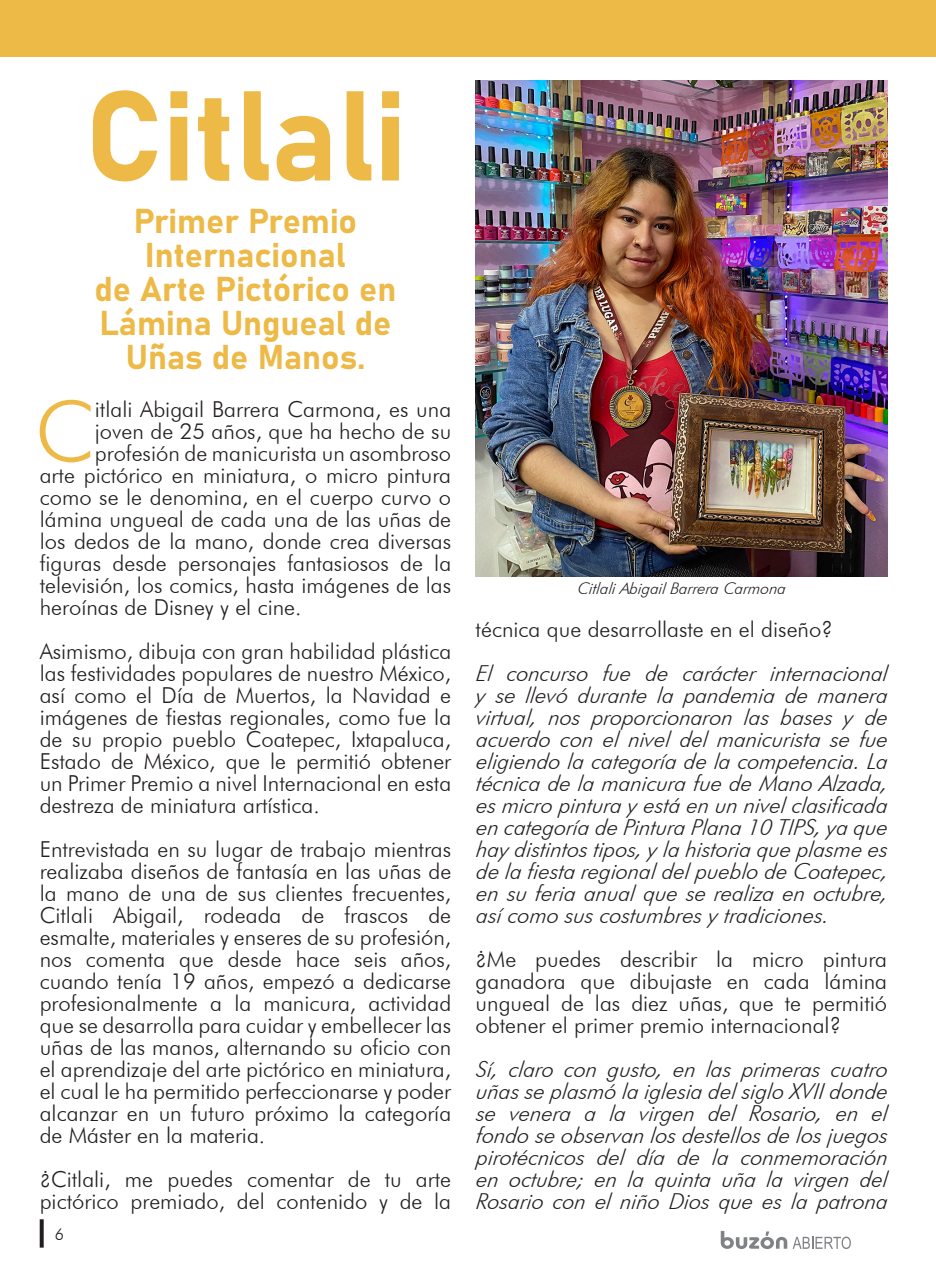
<style>
.page{position:relative;width:936px;height:1276px;background:#fff}
.page>*{position:absolute;margin:0;border:0;box-sizing:border-box;transform-origin:0 0}
.t1{font:125.6px "Bahnschrift";color:#edb947}
.Normal__Web{font:300 83.6px "Futura BT";color:#edb947}
.t2{font:34px/34px "Bahnschrift";color:#edb947;text-align:center}
.Normal__Web-2{font:300 22px/22px "Futura BT";color:#231f20;text-align:justify}
.Normal__Web-3{font:italic 300 22px/22px "Futura BT";color:#231f20}
.Normal__Web-4{font:italic 300 16px "Futura BT";color:#231f20}
.t3{font:300 16px "Futura BT";color:#231f20}
</style>
<div class="page">
<svg style="left:720px;top:1231px;width:130px;height:18px"></svg>
<svg style="left:40px;top:1219px;width:4px;height:28px"></svg>
<div style="left:0;top:0;width:935px;height:57px;background:#edb947"></div>
<img style="left:475px;top:81px;width:412px;height:495px">
<p class="t1" style="left:85px;top:41px;width:322px">Citlali</p>
<p class="t2" style="left:134px;top:201px;width:225px">Primer Premio<br>Internacional</p>
<p class="t2" style="left:94px;top:269px;width:303px;text-align:left">de Arte Pictórico en<br>Lámina Ungueal de</p>
<p class="t2" style="left:126px;top:337px;width:241px">Uñas de Manos.</p>
<p class="Normal__Web" style="left:35px;top:380px;width:61px">C</p>
<p class="Normal__Web-2" style="left:95px;top:398px;width:358px">itlali Abigail Barrera Carmona, es una</p>
<p class="Normal__Web-2" style="left:95px;top:420px;width:358px">joven de 25 años, que ha hecho de su</p>
<p class="Normal__Web-2" style="left:95px;top:442px;width:358px">profesión de manicurista un asombroso</p>
<p class="Normal__Web-2" style="left:40px;top:464px;width:413px">arte pictórico en miniatura, o micro pintura</p>
<p class="Normal__Web-2" style="left:40px;top:486px;width:413px">como se le denomina, en el cuerpo curvo o</p>
<p class="Normal__Web-2" style="left:40px;top:508px;width:413px">lámina ungueal de cada una de las uñas de</p>
<p class="Normal__Web-2" style="left:40px;top:530px;width:413px">los dedos de la mano, donde crea diversas</p>
<p class="Normal__Web-2" style="left:40px;top:552px;width:413px">figuras desde personajes fantasiosos de la</p>
<p class="Normal__Web-2" style="left:40px;top:574px;width:413px">televisión, los comics, hasta imágenes de las</p>
<p class="Normal__Web-2" style="left:40px;top:596px;width:263px">heroínas de Disney y el cine.</p>
<p class="Normal__Web-2" style="left:40px;top:640px;width:413px">Asimismo, dibuja con gran habilidad plástica las festividades populares de nuestro México, así como el Día de Muertos, la Navidad e imágenes de fiestas regionales, como fue la de su propio pueblo Coatepec, Ixtapaluca, Estado de México, que le permitió obtener un Primer Premio a nivel Internacional en esta destreza de miniatura artística.</p>
<p class="Normal__Web-2" style="left:40px;top:838px;width:413px">Entrevistada en su lugar de trabajo mientras realizaba diseños de fantasía en las uñas de la mano de una de sus clientes frecuentes, Citlali Abigail, rodeada de frascos de esmalte, materiales y enseres de su profesión, nos comenta que desde hace seis años, cuando tenía 19 años, empezó a dedicarse profesionalmente a la manicura, actividad que se desarrolla para cuidar y embellecer las uñas de las manos, alternando su oficio con el aprendizaje del arte pictórico en miniatura, el cual le ha permitido perfeccionarse y poder alcanzar en un futuro próximo la categoría de Máster en la materia.</p>
<p class="Normal__Web-2" style="left:40px;top:1168px;width:413px">¿Citlali, me puedes comentar de tu arte pictórico premiado, del contenido y de la</p>
<p class="t3" style="left:55px;top:1224px;width:11px">6</p>
<p class="Normal__Web-4" style="left:577px;top:578px;width:213px">Citlali Abigail Barrera Carmona</p>
<p class="Normal__Web-2" style="left:475px;top:618px;width:358px">técnica que desarrollaste en el diseño?</p>
<p class="Normal__Web-3" style="left:475px;top:662px;width:417px">El concurso fue de carácter internacional y se llevó durante la pandemia de manera virtual, nos p roporcionaron las bases y de acuerdo con el nivel del manicurista se fue eligiendo la categoría de la comp etencia. La técnica de la manicura fue de Mano Alzada, es micro p intura y está en un nivel clasificada en categoría de Pintura Plana 10 TIPS, ya que hay distintos tip os, y la historia que p lasme es de la fiesta regionaldelp ueblo de Coatep ec, en su feria anual que se realiza en octubre, así como sus costumbres y tradiciones.</p>
<p class="Normal__Web-2" style="left:475px;top:948px;width:413px">¿Me puedes describir la micro pintura ganadora que dibujaste en cada lámina ungueal de las diez uñas, que te permitió obtener el primer premio internacional?</p>
<p class="Normal__Web-3" style="left:475px;top:1058px;width:417px;text-align:justify">Sí, claro con gusto, en las p rimeras cuatro uñas se p lasmó la iglesia delsiglo XVIIdonde se venera a la virgen del Rosario, en el fondo se observan los destellos de los juegos p irotécnicos del día de la conmemoración en octubre; en la quinta uña la virgen del Rosario con el niño Dios que es la p atrona</p>
</div>
